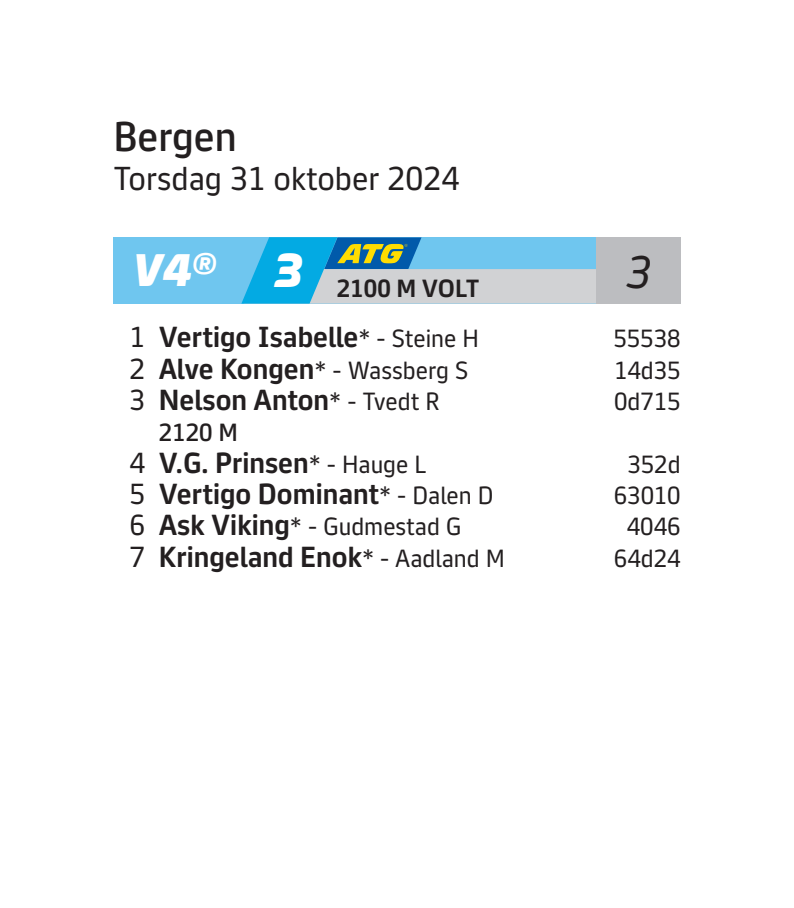
<style>
.page{position:relative;width:794px;height:908px;background:#fff}
.page>*{position:absolute;margin:0;border:0;box-sizing:border-box;transform-origin:0 0}
.t1{font:46px "ATG Rubrik";color:#fff}
.t2{font:44px "ATG Rubrik";color:#fff}
.t3{font:italic 44px "ATG Text";color:#231f20}
.t4{font:500 40px "ATG Text";color:#231f20}
.t5{font:32px "ATG Text";color:#231f20}
.HorseAndRider{font:700 28px "ATG Text";color:#231f20}
.S_REKORD{font:28px "ATG Text";color:#231f20}
.HorseAndRider-2{font:24px "ATG Text";color:#231f20}
.S_REKORD-2{font:24px "ATG Text";color:#231f20}
.t6{font:700 24px "ATG Text";color:#231f20}
.Distance{font:500 24px "ATG Text";color:#231f20}
.s1{font-weight:400;font-size:24px}
.s2{font-weight:700;font-size:28px}
</style>
<div class="page">
<div style="left:595px;top:237px;width:85px;height:66px;background:#bcbdc0"></div>
<svg style="left:113px;top:237px;width:483px;height:66px;background:#79bfdb"></svg>
<p class="t4" style="left:113px;top:113px;width:125px">Bergen</p>
<p class="t5" style="left:113px;top:159px;width:347px">Torsdag 31 oktober 2024</p>
<p class="t2" style="left:134px;top:244px;width:83px">V4®</p>
<p class="t1" style="left:275px;top:243px;width:29px">3</p>
<p class="t6" style="left:337px;top:274px;width:144px">2100 M VOLT</p>
<p class="t3" style="left:626px;top:246px;width:26px">3</p>
<p class="S_REKORD" style="left:129px;top:320px;width:17px">1</p>
<p class="HorseAndRider" style="left:159px;top:320px;width:322px">Vertigo Isabelle<span class="s1">* - Steine H</span></p>
<p class="S_REKORD-2" style="left:613px;top:324px;width:69px">55538</p>
<p class="S_REKORD" style="left:129px;top:352px;width:17px">2</p>
<p class="HorseAndRider-2" style="left:159px;top:356px;width:311px"><span class="s2">Alve Kongen</span>* - Wassberg S</p>
<p class="S_REKORD-2" style="left:614px;top:356px;width:68px">14d35</p>
<p class="S_REKORD" style="left:129px;top:383px;width:17px">3</p>
<p class="HorseAndRider" style="left:159px;top:383px;width:282px">Nelson Anton<span class="s1">* - Tvedt R</span></p>
<p class="S_REKORD-2" style="left:614px;top:387px;width:68px">0d715</p>
<p class="Distance" style="left:159px;top:418px;width:81px">2120 M</p>
<p class="S_REKORD" style="left:129px;top:446px;width:17px">4</p>
<p class="HorseAndRider" style="left:159px;top:445px;width:269px">V.G. Prinsen<span class="s1">* - Hauge L</span></p>
<p class="S_REKORD-2" style="left:627px;top:449px;width:55px">352d</p>
<p class="S_REKORD" style="left:129px;top:477px;width:17px">5</p>
<p class="HorseAndRider" style="left:159px;top:477px;width:336px">Vertigo Dominant<span class="s1">* - Dalen D</span></p>
<p class="S_REKORD-2" style="left:614px;top:481px;width:68px">63010</p>
<p class="S_REKORD" style="left:129px;top:508px;width:17px">6</p>
<p class="HorseAndRider-2" style="left:159px;top:512px;width:304px"><span class="s2">Ask Viking</span>* - Gudmestad G</p>
<p class="S_REKORD-2" style="left:627px;top:512px;width:55px">4046</p>
<p class="S_REKORD" style="left:129px;top:540px;width:17px">7</p>
<p class="HorseAndRider" style="left:159px;top:539px;width:348px">Kringeland Enok<span class="s1">* - Aadland M</span></p>
<p class="S_REKORD-2" style="left:614px;top:543px;width:68px">64d24</p>
</div>
